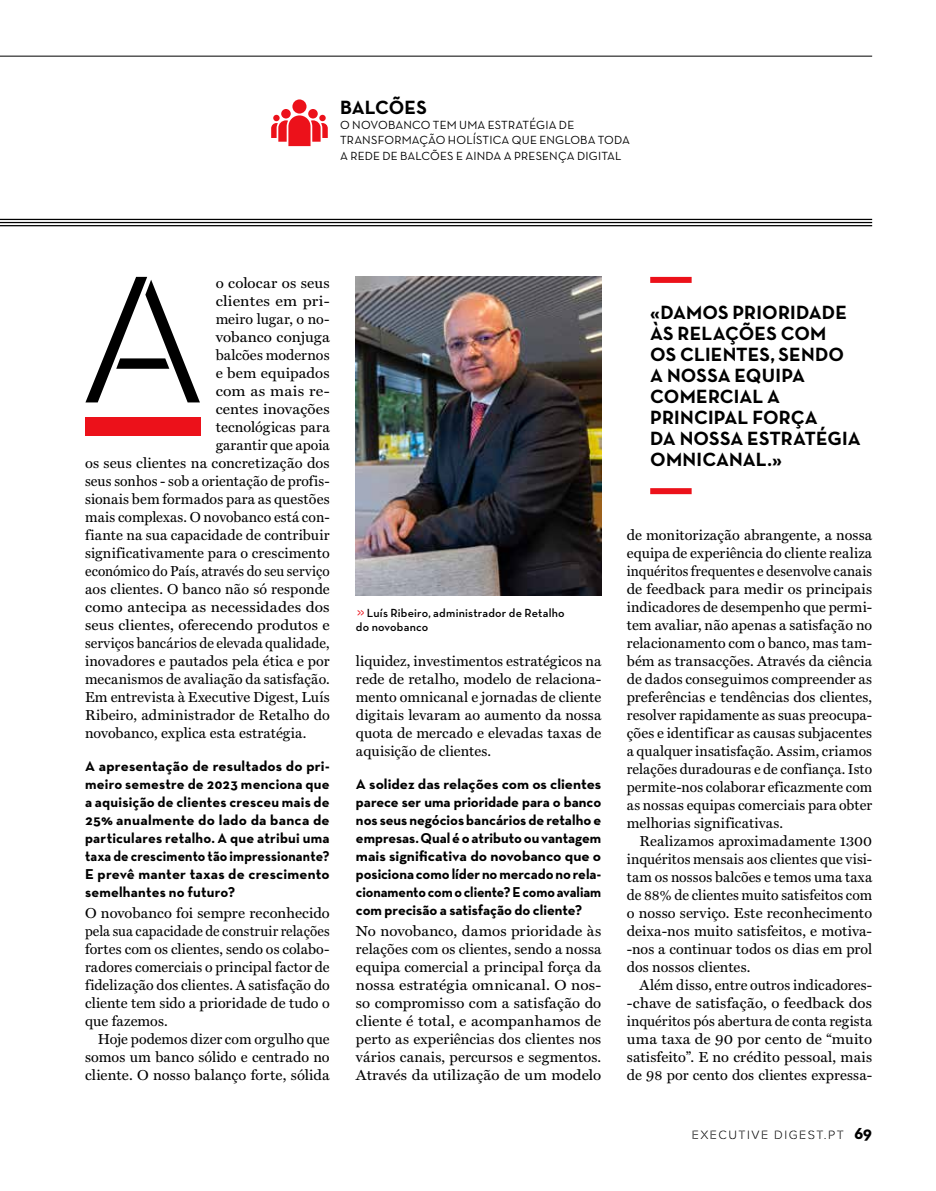
<style>
.page{position:relative;width:936px;height:1191px;background:#fff}
.page>*{position:absolute;margin:0;border:0;box-sizing:border-box;transform-origin:0 0}
.t1{font:188.25px "Rafale BG";color:#000}
.t2{font:700 19.5px/21px "Neutra Text TF";letter-spacing:.005em;color:#000}
.t3{font:14.55px/18px "Miller Text";letter-spacing:.01em;color:#000;text-align:justify}
.t4{font:14.55px/18px "Miller Text";letter-spacing:.01em;color:#000;text-align:justify;scale:1.05 1}
.t5{font:700 14.55px/18px "Neutra Text TF";color:#000;text-align:justify;scale:1.05 1}
.t6{font:700 14.55px/18px "Neutra Text TF";color:#000;text-align:justify}
.t7{font:14.55px "Miller Text";letter-spacing:.01em;color:#000;scale:.96 1}
.t8{font:14.55px "Miller Text";letter-spacing:.01em;color:#000;scale:.95 1}
.t9{font:14.55px "Miller Text";letter-spacing:.01em;color:#000;scale:1.06 1}
.t10{font:14.55px "Miller Text";letter-spacing:.01em;color:#000;scale:1.08 1}
.t11{font:14.55px "Miller Text";letter-spacing:.01em;color:#000;scale:1.1 1}
.t12{font:12.6px "Rafale BG";letter-spacing:.12em;color:#000}
.t13{font:12px/15px "Neutra Text TF";letter-spacing:.01em;color:#000}
.t14{font:600 12px/13.5px "Neutra Text TF";letter-spacing:.02em;color:#000}
.s1{font-family:"Arial";font-weight:400;color:#ec111a}
.s2{font-family:"Neutra Text TF";font-weight:700;font-size:18.15px}
</style>
<div class="page">
<hr style="left:0;top:225px;width:872px;height:1px;background:#000">
<hr style="left:0;top:222px;width:872px;height:1px;background:#000">
<hr style="left:0;top:219px;width:872px;height:1px;background:#000">
<hr style="left:0;top:56px;width:872px;height:1px;background:#000">
<div style="left:85px;top:417px;width:116px;height:19px;background:#ec111a"></div>
<div style="left:650px;top:488px;width:41px;height:6px;background:#ec111a"></div>
<div style="left:650px;top:277px;width:41px;height:6px;background:#ec111a"></div>
<img style="left:356px;top:277px;width:245px;height:318px">
<svg style="left:271px;top:99px;width:57px;height:47px"></svg>
<h2 class="t2" style="left:340px;top:97px;width:88px">BALCÕES</h2>
<p class="t13" style="left:340px;top:118px;width:291px">O NOVOBANCO TEM UMA ESTRATÉGIA DE<br>TRANSFORMAÇÃO HOLÍSTICA QUE ENGLOBA TODA<br>A REDE DE BALCÕES E AINDA A PRESENÇA DIGITAL</p>
<h1 class="t1" style="left:83px;top:236px;width:121px">A</h1>
<p class="t4" style="left:216px;top:274px;width:110px">o colocar os seus</p>
<p class="t11" style="left:216px;top:292px;width:105px">clientes em pri-</p>
<p class="t3" style="left:216px;top:310px;width:116px">meiro lugar, o no-</p>
<p class="t9" style="left:216px;top:328px;width:109px">vobanco conjuga</p>
<p class="t3" style="left:216px;top:346px;width:116px">balcões modernos</p>
<p class="t4" style="left:216px;top:364px;width:110px">e bem equipados</p>
<p class="t11" style="left:216px;top:382px;width:105px">com as mais re-</p>
<p class="t9" style="left:216px;top:400px;width:109px">centes inovações</p>
<p class="t3" style="left:216px;top:418px;width:115px">tecnológicas para</p>
<p class="t3" style="left:216px;top:436px;width:115px">garantir que apoia</p>
<p class="t3" style="left:85px;top:454px;width:246px">os seus clientes na concretização dos</p>
<p class="t3" style="left:85px;top:472px;width:246px">seus sonhos - sob a orientação de profis-</p>
<p class="t3" style="left:85px;top:490px;width:246px">sionais bem formados para as questões</p>
<p class="t3" style="left:85px;top:508px;width:246px">mais complexas. O novobanco está con-</p>
<p class="t3" style="left:85px;top:526px;width:246px">fiante na sua capacidade de contribuir</p>
<p class="t3" style="left:85px;top:544px;width:246px">significativamente para o crescimento</p>
<p class="t8" style="left:85px;top:562px;width:259px">económico do País, através do seu serviço</p>
<p class="t3" style="left:85px;top:580px;width:246px">aos clientes. O banco não só responde</p>
<p class="t10" style="left:85px;top:598px;width:228px">como antecipa as necessidades dos</p>
<p class="t4" style="left:85px;top:616px;width:234px">seus clientes, oferecendo produtos e</p>
<p class="t7" style="left:85px;top:634px;width:256px">serviços bancários de elevada qualidade,</p>
<p class="t3" style="left:85px;top:652px;width:246px">inovadores e pautados pela ética e por</p>
<p class="t3" style="left:85px;top:670px;width:246px">mecanismos de avaliação da satisfação.</p>
<p class="t3" style="left:85px;top:688px;width:246px">Em entrevista à Executive Digest, Luís</p>
<p class="t3" style="left:85px;top:706px;width:246px">Ribeiro, administrador de Retalho do</p>
<p class="t3" style="left:85px;top:724px;width:223px">novobanco, explica esta estratégia.</p>
<p class="t6" style="left:85px;top:757px;width:246px">A apresentação de resultados do pri&shy;meiro semestre de 2023 menciona que a aquisição de clientes cresceu mais de 25% anualmente do lado da banca de particulares retalho. A que atribui uma taxa de crescimento tão impressionante?<br>E prevê manter taxas de crescimento semelhantes no futuro?</p>
<p class="t3" style="left:85px;top:904px;width:246px">O novobanco foi sempre reconhecido pela sua capacidade de construir relações fortes com os clientes, sendo os colabo&shy;radores comerciais o principal factor de fidelização dos clientes. A satisfação do cliente tem sido a prioridade de tudo o que fazemos.</p>
<p class="t3" style="left:85px;top:1030px;width:246px;text-indent:13px">Hoje podemos dizer com orgulho que somos um banco sólido e centrado no cliente. O nosso balanço forte, sólida</p>
<h2 class="t2" style="left:650px;top:301px;width:212px">«DAMOS PRIORIDADE<br>ÀS RELAÇÕES COM<br>OS CLIENTES, SENDO<br>A NOSSA EQUIPA<br>COMERCIAL A<br>PRINCIPAL FORÇA<br>DA NOSSA ESTRATÉGIA<br>OMNICANAL.»</h2>
<p class="t14" style="left:356px;top:606px;width:210px"><span class="s1">&gt;&gt;</span> Luís Ribeiro, administrador de Retalho do novobanco</p>
<p class="t3" style="left:356px;top:652px;width:247px">liquidez, investimentos estratégicos na rede de retalho, modelo de relaciona&shy;mento omnicanal e jornadas de cliente digitais levaram ao aumento da nossa quota de mercado e elevadas taxas de aquisição de clientes.</p>
<p class="t5" style="left:356px;top:775px;width:235px">A solidez das relações com os clientes parece ser uma prioridade para o banco nos seus negócios bancários de retalho e empresas. Qual é o atributo ou vantagem mais significativa do novobanco que o posiciona como líder no mercado no rela&shy;cionamento com o cliente? E como avaliam com precisão a satisfação do cliente?</p>
<p class="t4" style="left:356px;top:922px;width:235px">No novobanco, damos prioridade às relações com os clientes, sendo a nossa equipa comercial a principal força da nossa estratégia omnicanal. O nos&shy;so compromisso com a satisfação do cliente é total, e acompanhamos de perto as experiências dos clientes nos vários canais, percursos e segmentos.<br>Através da utilização de um modelo</p>
<p class="t3" style="left:626px;top:526px;width:247px">de monitorização abrangente, a nossa equipa de experiência do cliente realiza inquéritos frequentes e desenvolve canais de feedback para medir os principais indicadores de desempenho que permi&shy;tem avaliar, não apenas a satisfação no relacionamento com o banco, mas tam&shy;bém as transacções. Através da ciência de dados conseguimos compreender as preferências e tendências dos clientes, resolver rapidamente as suas preocupa&shy;ções e identificar as causas subjacentes a qualquer insatisfação. Assim, criamos relações duradouras e de confiança. Isto permite-nos colaborar eficazmente com as nossas equipas comerciais para obter melhorias significativas.</p>
<p class="t3" style="left:626px;top:832px;width:247px;text-indent:13px">Realizamos aproximadamente 1300 inquéritos mensais aos clientes que visi&shy;tam os nossos balcões e temos uma taxa de 88% de clientes muito satisfeitos com o nosso serviço. Este reconhecimento deixa-nos muito satisfeitos, e motiva--nos a continuar todos os dias em prol dos nossos clientes.</p>
<p class="t3" style="left:626px;top:976px;width:247px;text-indent:13px">Além disso, entre outros indicadores--chave de satisfação, o feedback dos inquéritos pós abertura de conta regista uma taxa de 90 por cento de “muito satisfeito”. E no crédito pessoal, mais de 98 por cento dos clientes expressa-</p>
<p class="t12" style="left:691px;top:1128px;width:182px">EXECUTIVE DIGEST.PT <span class="s2">69</span></p>
</div>
